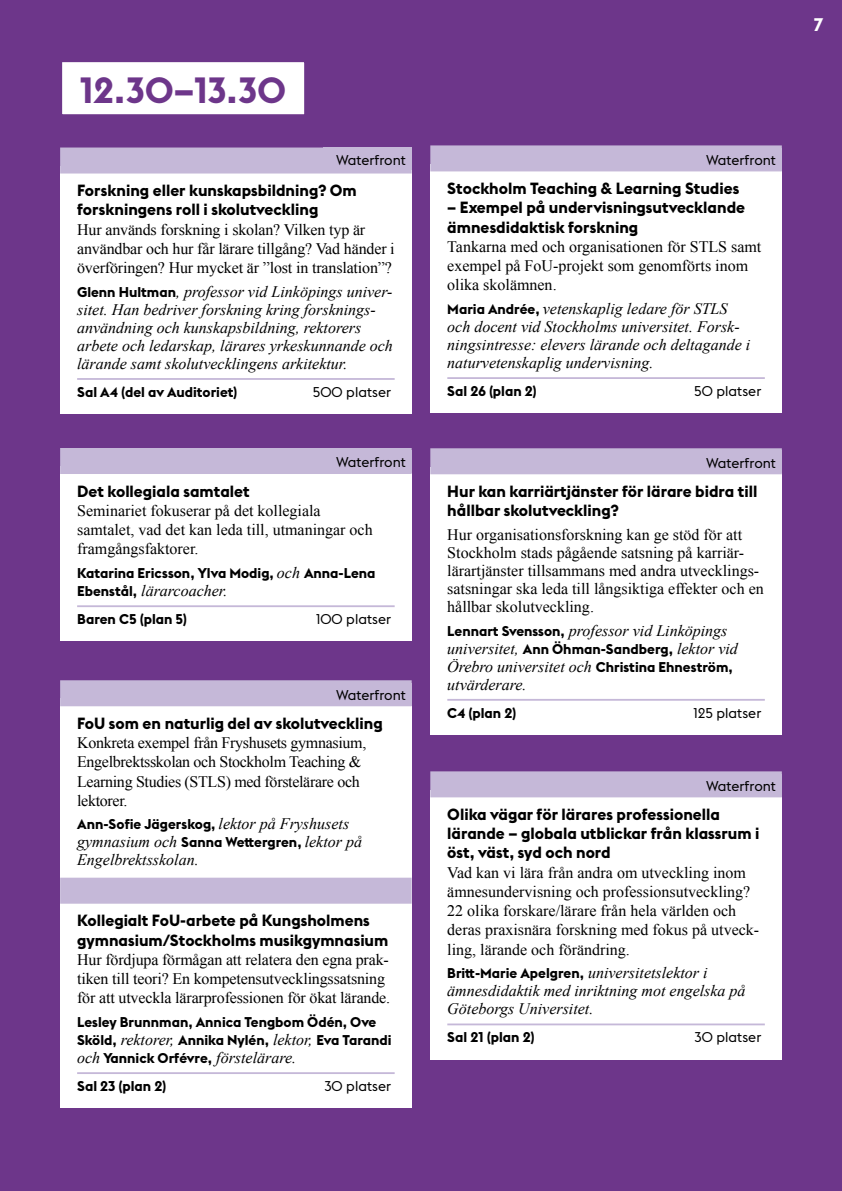
<style>
.page{position:relative;width:842px;height:1191px;background:#6d368a}
.page>*{position:absolute;margin:0;border:0;box-sizing:border-box;transform-origin:0 0}
.t1{font:700 36px "Stockholm Type";color:#6d368a}
.t2{font:700 18px "Stockholm Type";color:#fff}
.t3{font:16px/19.2px "Times New Roman";color:#000}
.t4{font:italic 16px/18px "Times New Roman";color:#000}
.t5{font:700 16px/19.2px "Stockholm Type";color:#000}
.t6{font:16px/19.2px "Times New Roman";letter-spacing:-.02em;color:#000}
.t7{font:700 14px/18px "Stockholm Type";color:#000}
.t8{font:14px "Stockholm Type";color:#000}
.s1{font-family:"Stockholm Type";font-weight:700;font-style:normal;font-size:14px}
.s2{font-family:"Times New Roman";font-weight:400;font-style:italic;font-size:16px}
</style>
<div class="page">
<div style="left:61px;top:61px;width:244px;height:54px;background:#fff"></div>
<div style="left:60px;top:60px;width:246px;height:56px;border:2px solid #6d368a"></div>
<div style="left:60px;top:166px;width:352px;height:248px;background:#fff"></div>
<div style="left:60px;top:147px;width:352px;height:26px;background:#c5b8d8"></div>
<hr style="left:77px;top:378px;width:318px;height:2px;background:#c5b8d8">
<div style="left:60px;top:699px;width:352px;height:409px;background:#fff"></div>
<div style="left:60px;top:680px;width:352px;height:26px;background:#c5b8d8"></div>
<div style="left:60px;top:877px;width:352px;height:26px;background:#c5b8d8"></div>
<hr style="left:77px;top:1072px;width:318px;height:2px;background:#c5b8d8">
<div style="left:430px;top:790px;width:352px;height:269px;background:#fff"></div>
<div style="left:430px;top:771px;width:352px;height:26px;background:#c5b8d8"></div>
<hr style="left:447px;top:1023px;width:318px;height:2px;background:#c5b8d8">
<div style="left:60px;top:466px;width:352px;height:175px;background:#fff"></div>
<div style="left:60px;top:448px;width:352px;height:26px;background:#c5b8d8"></div>
<hr style="left:77px;top:605px;width:318px;height:2px;background:#c5b8d8">
<div style="left:430px;top:467px;width:352px;height:267px;background:#fff"></div>
<div style="left:430px;top:448px;width:352px;height:26px;background:#c5b8d8"></div>
<hr style="left:447px;top:699px;width:318px;height:1px;background:#c5b8d8">
<div style="left:430px;top:164px;width:352px;height:249px;background:#fff"></div>
<div style="left:430px;top:145px;width:352px;height:26px;background:#c5b8d8"></div>
<hr style="left:447px;top:377px;width:318px;height:2px;background:#c5b8d8">
<h1 class="t1" style="left:80px;top:64px;width:208px">12.30–13.30</h1>
<p class="t8" style="left:336px;top:150px;width:71px">Waterfront</p>
<p class="t5" style="left:77px;top:180px;width:281px">Forskning eller kunskapsbildning? Om forskningens roll i skolutveckling</p>
<p class="t3" style="left:77px;top:219px;width:319px">Hur används forskning i skolan? Vilken typ är användbar och hur får lärare tillgång? Vad händer i överföringen? Hur mycket är ”lost in translation”?</p>
<p class="t4" style="left:77px;top:282px;width:317px"><span class="s1">Glenn Hultman</span>, professor vid Linköpings univer&shy;sitet. Han bedriver forskning kring forsknings&shy;användning och kunskapsbildning, rektorers arbete och ledarskap, lärares yrkeskunnande och lärande samt skolutvecklingens arkitektur.</p>
<p class="t7" style="left:77px;top:382px;width:162px">Sal A4 (del av Auditoriet)</p>
<p class="t8" style="left:313px;top:382px;width:80px">500 platser</p>
<p class="t8" style="left:706px;top:150px;width:71px">Waterfront</p>
<p class="t5" style="left:447px;top:178px;width:294px">Stockholm Teaching &amp; Learning Studies</p>
<p class="t5" style="left:447px;top:197px;width:299px">– Exempel på undervisningsutvecklande ämnesdidaktisk forskning</p>
<p class="t3" style="left:447px;top:236px;width:316px">Tankarna med och organisationen för STLS samt exempel på FoU-projekt som genomförts inom olika skolämnen.</p>
<p class="t4" style="left:447px;top:299px;width:304px"><span class="s1">Maria Andrée,</span> vetenskaplig ledare för STLS och docent vid Stockholms universitet. Forsk&shy;ningsintresse: elevers lärande och deltagande i naturvetenskaplig undervisning.</p>
<p class="t7" style="left:447px;top:381px;width:91px">Sal 26 (plan 2)</p>
<p class="t8" style="left:694px;top:381px;width:69px">50 platser</p>
<p class="t8" style="left:336px;top:453px;width:71px">Waterfront</p>
<p class="t8" style="left:706px;top:453px;width:71px">Waterfront</p>
<p class="t5" style="left:77px;top:481px;width:174px">Det kollegiala samtalet</p>
<p class="t3" style="left:77px;top:501px;width:297px">Seminariet fokuserar på det kollegiala samtalet, vad det kan leda till, utmaningar och framgångsfaktorer.</p>
<p class="t7" style="left:77px;top:563px;width:300px">Katarina Ericsson, Ylva Modig, <span class="s2">och</span> Anna-Lena</p>
<p class="t4" style="left:77px;top:581px;width:152px"><span class="s1">Ebenstål,</span> lärarcoacher.</p>
<p class="t7" style="left:77px;top:609px;width:111px">Baren C5 (plan 5)</p>
<p class="t8" style="left:316px;top:609px;width:76px">100 platser</p>
<p class="t8" style="left:336px;top:685px;width:71px">Waterfront</p>
<p class="t5" style="left:77px;top:713px;width:307px">FoU som en naturlig del av skolutveckling</p>
<p class="t6" style="left:77px;top:733px;width:291px">Konkreta exempel från Fryshusets gymnasium, Engelbrektsskolan och Stockholm Teaching &amp; Learning Studies (STLS) med förstelärare och lektorer.</p>
<p class="t7" style="left:77px;top:815px;width:274px">Ann-Sofie Jägerskog, <span class="s2">lektor på Fryshusets</span></p>
<p class="t4" style="left:77px;top:832px;width:286px">gymnasium och <span class="s1">Sanna Wettergren,</span> lektor på<br>Engelbrektsskolan.</p>
<p class="t5" style="left:77px;top:910px;width:313px">Kollegialt FoU-arbete på Kungsholmens gymnasium/Stockholms musikgymnasium</p>
<p class="t3" style="left:77px;top:949px;width:315px">Hur fördjupa förmågan att relatera den egna prak&shy;tiken till teori? En kompetensutvecklingssatsning för att utveckla lärarprofessionen för ökat lärande.</p>
<p class="t7" style="left:77px;top:1012px;width:316px">Lesley Brunnman, Annica Tengbom Ödén, Ove<br>Sköld, <span class="s2">rektorer,</span> Annika Nylén, <span class="s2">lektor,</span> Eva Tarandi</p>
<p class="t4" style="left:77px;top:1048px;width:220px">och <span class="s1">Yannick Orfévre,</span> förstelärare.</p>
<p class="t7" style="left:77px;top:1076px;width:91px">Sal 23 (plan 2)</p>
<p class="t8" style="left:324px;top:1076px;width:68px">30 platser</p>
<p class="t5" style="left:447px;top:481px;width:312px">Hur kan karriärtjänster för lärare bidra till hållbar skolutveckling?</p>
<p class="t3" style="left:447px;top:525px;width:318px;line-height:18px">Hur organisationsforskning kan ge stöd för att Stockholm stads pågående satsning på karriär&shy;lärartjänster tillsammans med andra utvecklings&shy;satsningar ska leda till långsiktiga effekter och en hållbar skolutveckling.</p>
<p class="t4" style="left:447px;top:621px;width:292px"><span class="s1">Lennart Svensson,</span> professor vid Linköpings universitet, <span class="s1">Ann Öhman-Sandberg,</span> lektor vid Örebro universitet och <span class="s1">Christina Ehneström, </span>utvärderare.</p>
<p class="t7" style="left:447px;top:703px;width:71px">C4 (plan 2)</p>
<p class="t8" style="left:693px;top:703px;width:69px">125 platser</p>
<p class="t8" style="left:706px;top:776px;width:71px">Waterfront</p>
<p class="t5" style="left:447px;top:804px;width:314px">Olika vägar för lärares professionella lärande – globala utblickar från klassrum i öst, väst, syd och nord</p>
<p class="t3" style="left:447px;top:862px;width:313px">Vad kan vi lära från andra om utveckling inom ämnesundervisning och professionsutveckling?<br>22 olika forskare/lärare från hela världen och deras praxisnära forskning med fokus på utveck&shy;ling, lärande och förändring.</p>
<p class="t7" style="left:447px;top:963px;width:262px">Britt-Marie Apelgren, <span class="s2">universitetslektor i</span></p>
<p class="t4" style="left:447px;top:981px;width:300px">ämnesdidaktik med inriktning mot engelska på<br>Göteborgs Universitet.</p>
<p class="t7" style="left:447px;top:1027px;width:89px">Sal 21 (plan 2)</p>
<p class="t8" style="left:694px;top:1027px;width:68px">30 platser</p>
<p class="t2" style="left:814px;top:12px;width:11px">7</p>
</div>
